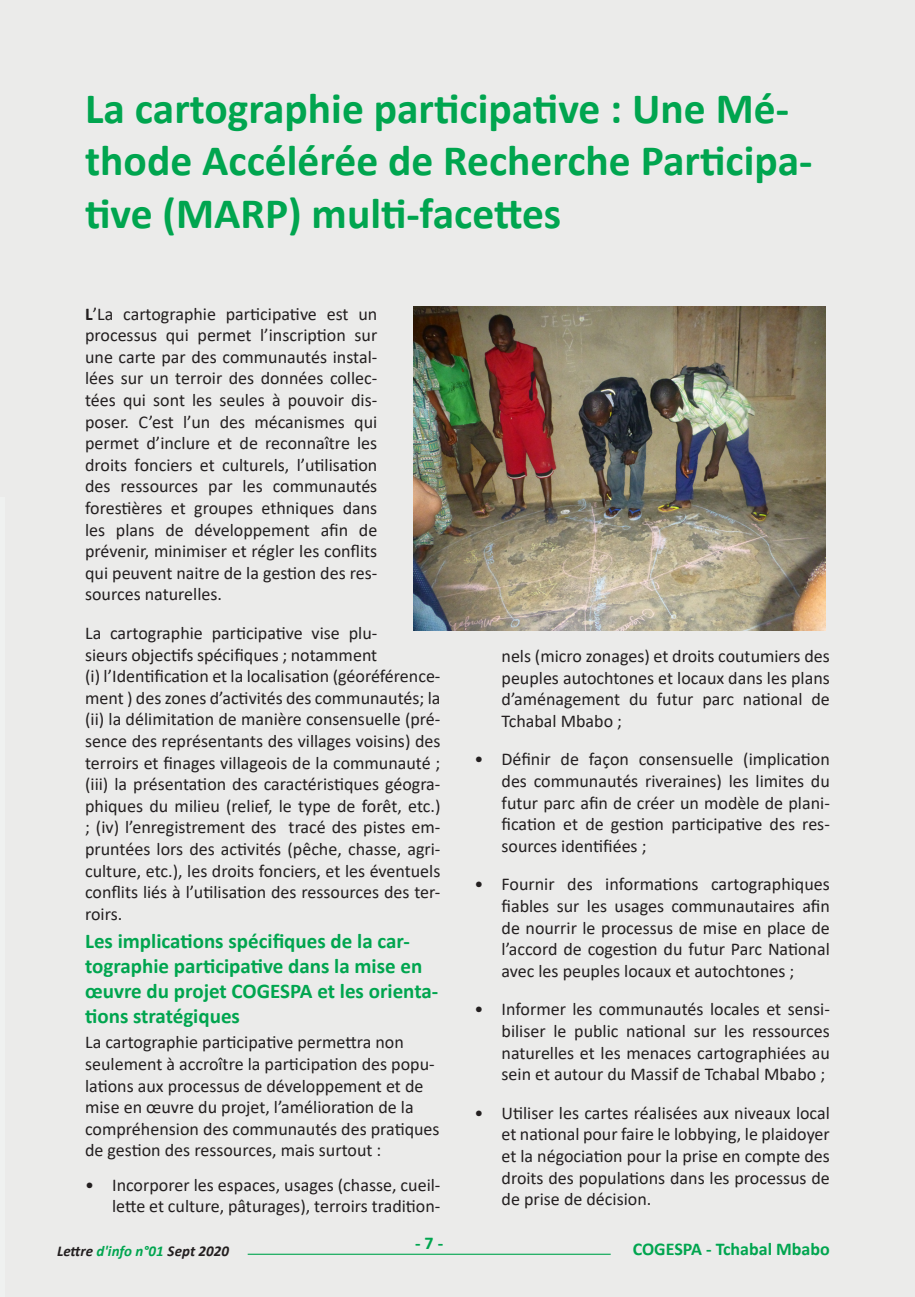
<style>
.page{position:relative;width:915px;height:1297px;background:#fff}
.page>*{position:absolute;margin:0;border:0;box-sizing:border-box;transform-origin:0 0}
.titre_orange_suite_3{font:700 43.5px/52.5px "Calibri";color:#00a54f}
.titre_orange_suite_3-2{font:700 21px/25.2px "Calibri";color:#00a54f}
.parragraphe{font:18px/21.6px "Calibri";color:#231f20;text-align:justify}
.titre_orange_suite_3-3{font:18px/21.6px "Calibri";color:#231f20}
.t1{font:700 18px "Calibri";color:#00a54f}
.t2{font:italic 700 15px "Calibri";color:#231f20}
.s1{font-weight:700}
.s2{color:#00a54f}
</style>
<div class="page">
<div style="left:0;top:0;width:914px;height:1297px;background:#ebebea"></div>
<hr style="left:0;top:497px;width:4px;height:800px;background:#eff1f0">
<hr style="left:247px;top:1254px;width:363px;height:1px;background:#00a54f">
<img style="left:414px;top:306px;width:411px;height:324px">
<p class="titre_orange_suite_3" style="left:85px;top:81px;width:728px">La cartographie participative : Une Mé&shy;thode Accélérée de Recherche Participa&shy;tive (MARP) multi-facettes</p>
<p class="parragraphe" style="left:85px;top:302px;width:293px"><span class="s1">L</span>’La cartographie participative est un processus qui permet l’inscription sur une carte par des communautés instal&shy;lées sur un terroir des données collec&shy;tées qui sont les seules à pouvoir dis&shy;poser. C’est l’un des mécanismes qui permet d’inclure et de reconnaître les droits fonciers et culturels, l’utilisation des ressources par les communautés forestières et groupes ethniques dans les plans de développement afin de prévenir, minimiser et régler les conflits qui peuvent naitre de la gestion des res&shy;sources naturelles.</p>
<p class="parragraphe" style="left:85px;top:622px;width:357px;text-align:left">La cartographie participative vise plu-<br>sieurs objectifs spécifiques ; notamment<br>(i) l’Identification et la localisation (géoréférence&shy;ment ) des zones d’activités des communautés; la (ii) la délimitation de manière consensuelle (pré&shy;sence des représentants des villages voisins) des terroirs et finages villageois de la communauté ; (iii) la présentation des caractéristiques géogra&shy;phiques du milieu (relief, le type de forêt, etc.) ; (iv) l’enregistrement des tracé des pistes em&shy;pruntées lors des activités (pêche, chasse, agri&shy;culture, etc.), les droits fonciers, et les éventuels conflits liés à l’utilisation des ressources des ter&shy;roirs.</p>
<p class="titre_orange_suite_3-2" style="left:85px;top:928px;width:354px">Les implications spécifiques de la car&shy;tographie participative dans la mise en œuvre du projet COGESPA et les orienta&shy;tions stratégiques</p>
<p class="titre_orange_suite_3-3" style="left:85px;top:1031px;width:356px">La cartographie participative permettra non seulement à accroître la participation des popu&shy;lations aux processus de développement et de mise en œuvre du projet, l’amélioration de la compréhension des communautés des pratiques de gestion des ressources, mais surtout :</p>
<p class="parragraphe" style="left:85px;top:1173px;width:357px;text-align:right">• Incorporer les espaces, usages (chasse, cueil&shy;lette et culture, pâturages), terroirs tradition-</p>
<p class="parragraphe" style="left:501px;top:645px;width:330px">nels (micro zonages) et droits coutumiers des peuples autochtones et locaux dans les plans d’aménagement du futur parc national de Tchabal Mbabo ;</p>
<p class="parragraphe" style="left:501px;top:748px;width:330px;text-indent:-27px">• Définir de façon consensuelle (implication des communautés riveraines) les limites du futur parc afin de créer un modèle de plani&shy;fication et de gestion participative des res&shy;sources identifiées ;</p>
<p class="parragraphe" style="left:501px;top:873px;width:330px;text-indent:-27px">• Fournir des informations cartographiques fiables sur les usages communautaires afin de nourrir le processus de mise en place de l’accord de cogestion du futur Parc National avec les peuples locaux et autochtones ;</p>
<p class="parragraphe" style="left:501px;top:998px;width:330px;text-indent:-27px">• Informer les communautés locales et sensi&shy;biliser le public national sur les ressources naturelles et les menaces cartographiées au sein et autour du Massif de Tchabal Mbabo ;</p>
<p class="parragraphe" style="left:501px;top:1102px;width:330px;text-indent:-27px">• Utiliser les cartes réalisées aux niveaux local et national pour faire le lobbying, le plaidoyer et la négociation pour la prise en compte des droits des populations dans les processus de de prise de décision.</p>
<p class="t2" style="left:57px;top:1240px;width:173px">Lettre <span class="s2">d'info n°01</span> Sept 2020</p>
<p class="t1" style="left:415px;top:1230px;width:30px">- 7 -</p>
<p class="t1" style="left:632px;top:1237px;width:199px">COGESPA - Tchabal Mbabo</p>
</div>
